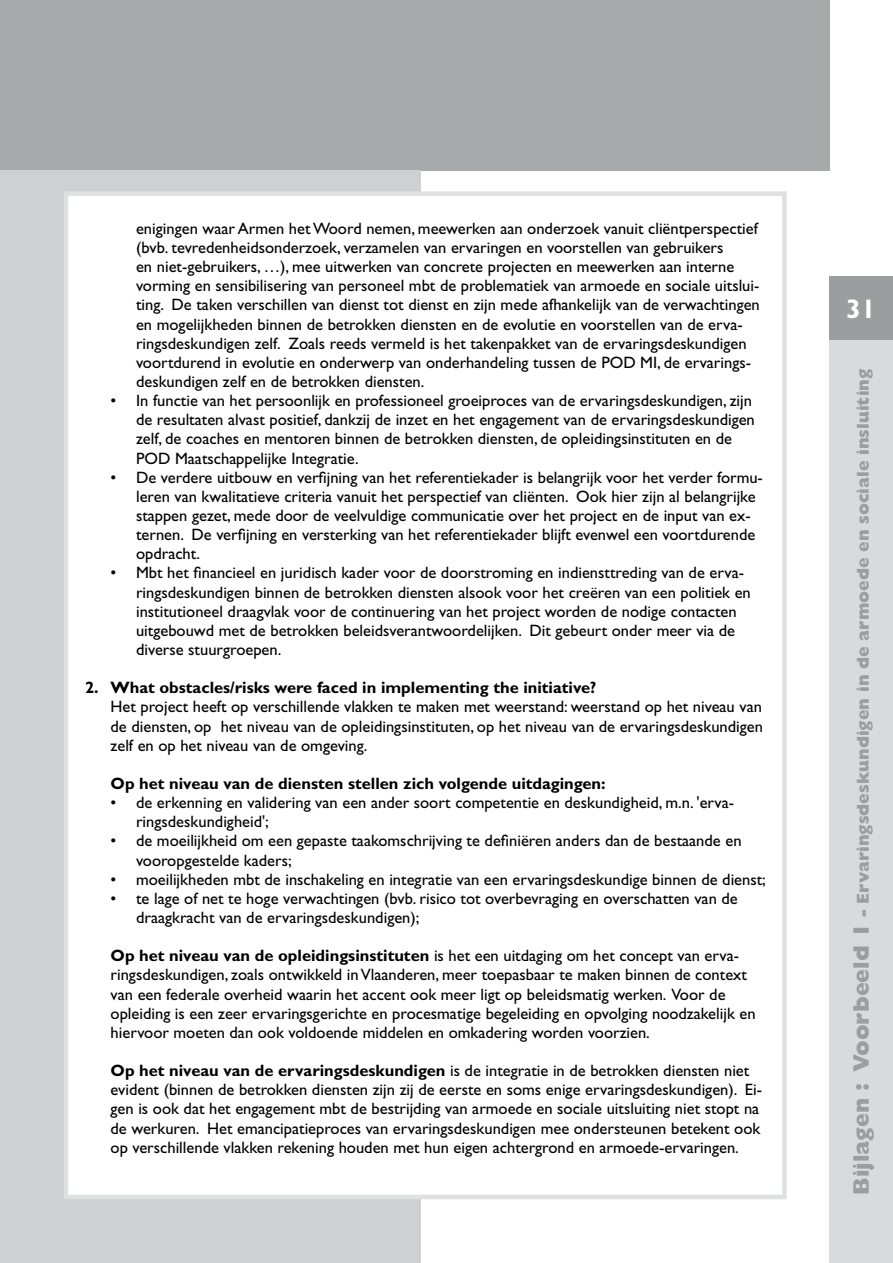
<style>
.page{position:relative;width:893px;height:1263px;background:#fff}
.page>*{position:absolute;margin:0;border:0;box-sizing:border-box;transform-origin:0 0}
.t1{font:700 27px "Gill Sans Std";color:#fff}
.t2{font:800 17.25px "Gill Sans Std";color:#9c9d9f}
.t3{font:16.5px/19.2px "Gill Sans Std";color:#000}
.t4{font:700 16.5px "Gill Sans Std";color:#000}
.s1{font-weight:700}
.s2{font-size:22.5px}
</style>
<div class="page">
<div style="left:829px;top:340px;width:64px;height:923px;background:#d9dadb"></div>
<div style="left:829px;top:276px;width:64px;height:64px;background:#9c9d9f"></div>
<div style="left:0;top:0;width:829px;height:170px;background:#a7a9ab"></div>
<div style="left:0;top:170px;width:421px;height:1093px;background:#cfd0d2"></div>
<div style="left:64px;top:191px;width:723px;height:1008px;background:#fff;border:4px solid #dfe0e1"></div>
<p class="t3" style="left:136px;top:219px;width:625px">enigingen waar Armen het Woord nemen, meewerken aan onderzoek vanuit cliëntperspectief (bvb. tevredenheidsonderzoek, verzamelen van ervaringen en voorstellen van gebruikers<br>en niet-gebruikers, …), mee uitwerken van concrete projecten en meewerken aan interne vorming en sensibilisering van personeel mbt de problematiek van armoede en sociale uitslui&shy;ting. De taken verschillen van dienst tot dienst en zijn mede afhankelijk van de verwachtingen en mogelijkheden binnen de betrokken diensten en de evolutie en voorstellen van de erva&shy;ringsdeskundigen zelf. Zoals reeds vermeld is het takenpakket van de ervaringsdeskundigen voortdurend in evolutie en onderwerp van onderhandeling tussen de POD MI, de ervarings&shy;deskundigen zelf en de betrokken diensten.</p>
<p class="t3" style="left:136px;top:391px;width:620px;text-indent:-26px">• In functie van het persoonlijk en professioneel groeiproces van de ervaringsdeskundigen, zijn de resultaten alvast positief, dankzij de inzet en het engagement van de ervaringsdeskundigen zelf, de coaches en mentoren binnen de betrokken diensten, de opleidingsinstituten en de POD Maatschappelijke Integratie.</p>
<p class="t3" style="left:136px;top:468px;width:628px;text-indent:-26px">• De verdere uitbouw en verfijning van het referentiekader is belangrijk voor het verder formu&shy;leren van kwalitatieve criteria vanuit het perspectief van cliënten. Ook hier zijn al belangrijke stappen gezet, mede door de veelvuldige communicatie over het project en de input van ex&shy;ternen. De verfijning en versterking van het referentiekader blijft evenwel een voortdurende opdracht.</p>
<p class="t3" style="left:136px;top:563px;width:616px;text-indent:-26px">• Mbt het financieel en juridisch kader voor de doorstroming en indiensttreding van de erva&shy;ringsdeskundigen binnen de betrokken diensten alsook voor het creëren van een politiek en institutioneel draagvlak voor de continuering van het project worden de nodige contacten uitgebouwd met de betrokken beleidsverantwoordelijken. Dit gebeurt onder meer via de diverse stuurgroepen.</p>
<p class="t4" style="left:85px;top:678px;width:513px">2. What obstacles/risks were faced in implementing the initiative?</p>
<p class="t3" style="left:111px;top:697px;width:654px;text-align:justify">Het project heeft op verschillende vlakken te maken met weerstand: weerstand op het niveau van de diensten, op het niveau van de opleidingsinstituten, op het niveau van de ervaringsdeskundigen zelf en op het niveau van de omgeving.</p>
<p class="t4" style="left:111px;top:774px;width:497px">Op het niveau van de diensten stellen zich volgende uitdagingen:</p>
<p class="t3" style="left:136px;top:793px;width:600px;text-indent:-26px">• de erkenning en validering van een ander soort competentie en deskundigheid, m.n. 'erva&shy;ringsdeskundigheid';</p>
<p class="t3" style="left:136px;top:831px;width:607px;text-indent:-26px">• de moeilijkheid om een gepaste taakomschrijving te definiëren anders dan de bestaande en vooropgestelde kaders;</p>
<p class="t3" style="left:111px;top:870px;width:657px">• moeilijkheden mbt de inschakeling en integratie van een ervaringsdeskundige binnen de dienst;</p>
<p class="t3" style="left:136px;top:889px;width:603px;text-indent:-26px">• te lage of net te hoge verwachtingen (bvb. risico tot overbevraging en overschatten van de draagkracht van de ervaringsdeskundigen);</p>
<p class="t3" style="left:111px;top:946px;width:647px"><span class="s1">Op het niveau van de opleidingsinstituten</span> is het een uitdaging om het concept van erva&shy;ringsdeskundigen, zoals ontwikkeld in Vlaanderen, meer toepasbaar te maken binnen de context van een federale overheid waarin het accent ook meer ligt op beleidsmatig werken. Voor de opleiding is een zeer ervaringsgerichte en procesmatige begeleiding en opvolging noodzakelijk en hiervoor moeten dan ook voldoende middelen en omkadering worden voorzien.</p>
<p class="t3" style="left:111px;top:1061px;width:653px"><span class="s1">Op het niveau van de ervaringsdeskundigen</span> is de integratie in de betrokken diensten niet evident (binnen de betrokken diensten zijn zij de eerste en soms enige ervaringsdeskundigen). Ei&shy;gen is ook dat het engagement mbt de bestrijding van armoede en sociale uitsluiting niet stopt na de werkuren. Het emancipatieproces van ervaringsdeskundigen mee ondersteunen betekent ook op verschillende vlakken rekening houden met hun eigen achtergrond en armoede-ervaringen.</p>
<h1 class="t1" style="left:846px;top:292px;width:31px">31</h1>
<p class="t2" style="left:853px;top:1195px;width:828px;rotate:-90deg"><span class="s2">Bijlagen : Voorbeeld 1</span> - Ervaringsdeskundigen in de armoede en sociale insluiting</p>
</div>
